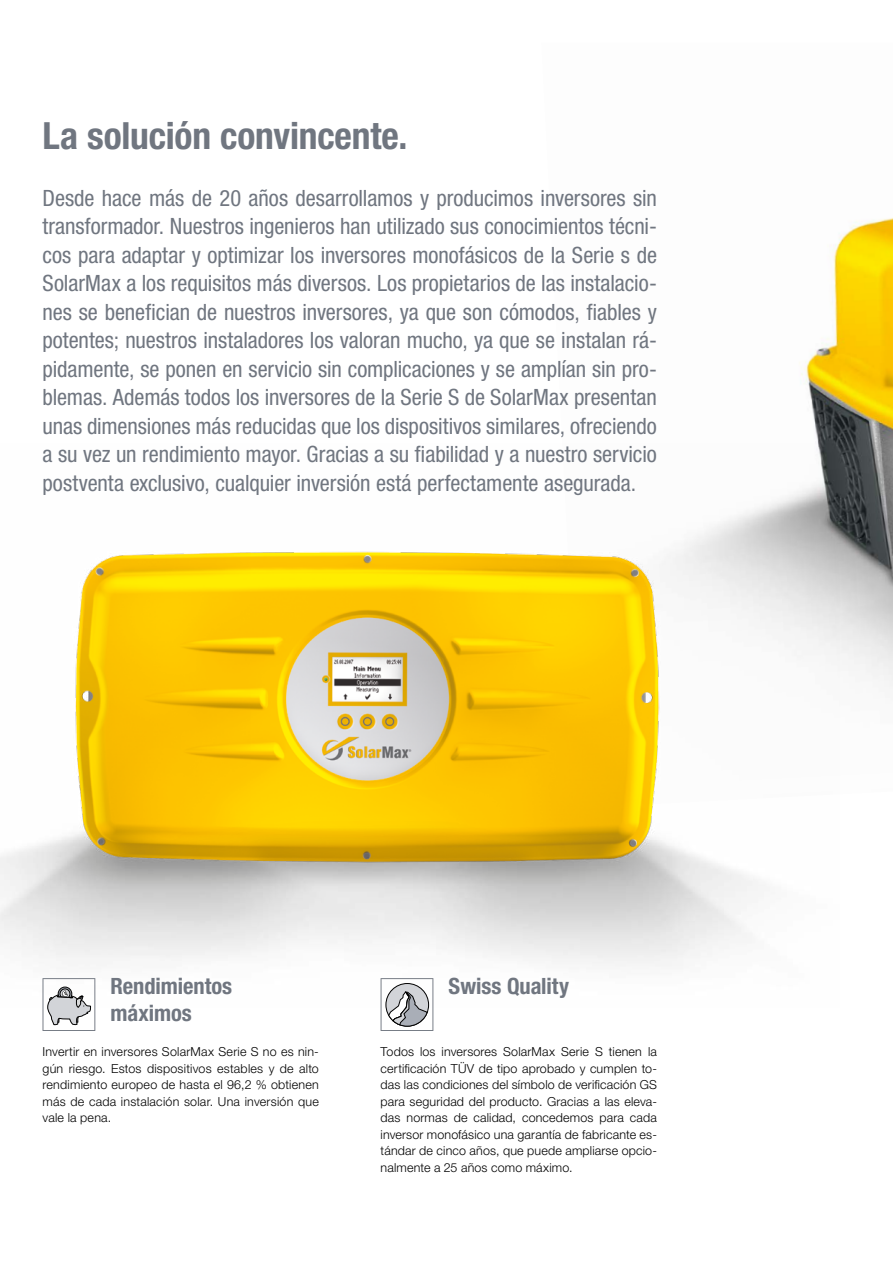
<style>
.page{position:relative;width:893px;height:1263px;background:#fff}
.page>*{position:absolute;margin:0;border:0;box-sizing:border-box;transform-origin:0 0}
.t1{font:700 condensed 37.5px "Helvetica Neue LT Std";letter-spacing:-.005em;color:#707680}
.t2{font:condensed 22.5px/28.5px "Helvetica Neue LT Std";letter-spacing:-.005em;color:#707680;text-align:justify}
.t3{font:700 condensed 22.5px/27px "Helvetica Neue LT Std";color:#707680}
.t4{font:300 12.45px/16.5px "Helvetica Neue LT Std";letter-spacing:.015em;color:#000;text-align:justify}
</style>
<div class="page">
<img style="left:799px;top:217px;width:94px;height:470px">
<img style="left:0;top:444px;width:839px;height:563px">
<svg style="left:43px;top:978px;width:52px;height:53px"></svg>
<svg style="left:381px;top:978px;width:52px;height:53px"></svg>
<h1 class="t1" style="left:43px;top:112px;width:367px">La solución convincente.</h1>
<p class="t2" style="left:43px;top:183px;width:616px">Desde hace más de 20 años desarrollamos y producimos inversores sin transformador. Nuestros ingenieros han utilizado sus conocimientos técni&shy;cos para adaptar y optimizar los inversores monofásicos de la Serie s de SolarMax a los requisitos más diversos. Los propietarios de las instalacio&shy;nes se benefician de nuestros inversores, ya que son cómodos, fiables y potentes; nuestros instaladores los valoran mucho, ya que se instalan rá&shy;pidamente, se ponen en servicio sin complicaciones y se amplían sin pro&shy;blemas. Además todos los inversores de la Serie S de SolarMax presentan unas dimensiones más reducidas que los dispositivos similares, ofreciendo a su vez un rendimiento mayor. Gracias a su fiabilidad y a nuestro servicio postventa exclusivo, cualquier inversión está perfectamente asegurada.</p>
<p class="t3" style="left:111px;top:972px;width:123px">Rendimientos máximos</p>
<p class="t4" style="left:43px;top:1043px;width:278px">Invertir en inversores SolarMax Serie S no es nin&shy;gún riesgo. Estos dispositivos estables y de alto rendimiento europeo de hasta el 96,2 % obtienen más de cada instalación solar. Una inversión que vale la pena.</p>
<p class="t3" style="left:449px;top:972px;width:122px">Swiss Quality</p>
<p class="t4" style="left:381px;top:1043px;width:278px">Todos los inversores SolarMax Serie S tienen la certificación TÜV de tipo aprobado y cumplen to&shy;das las condiciones del símbolo de verificación GS para seguridad del producto. Gracias a las eleva&shy;das normas de calidad, concedemos para cada inversor monofásico una garantía de fabricante es&shy;tándar de cinco años, que puede ampliarse opcio&shy;nalmente a 25 años como máximo.</p>
</div>
